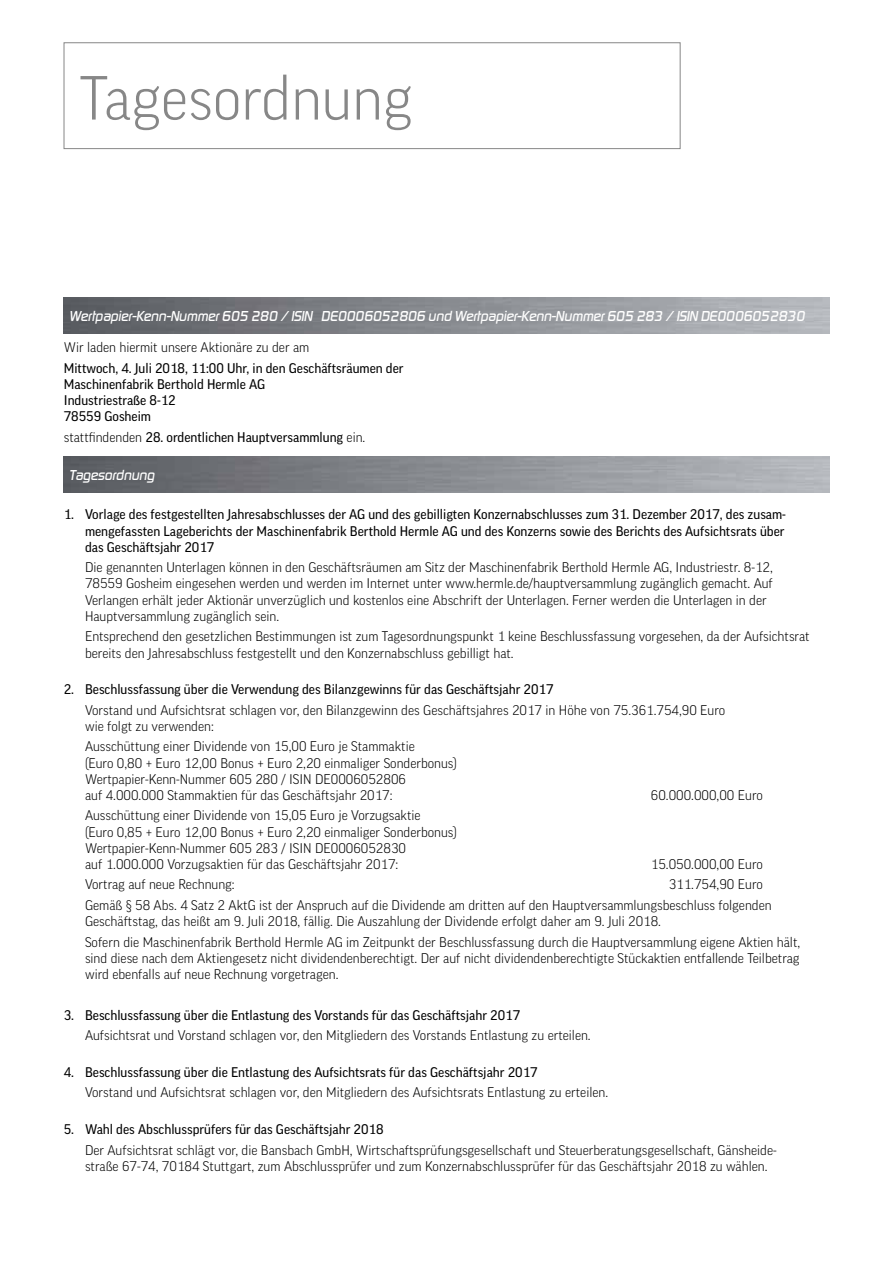
<style>
.page{position:relative;width:893px;height:1263px;background:#fff}
.page>*{position:absolute;margin:0;border:0;box-sizing:border-box;transform-origin:0 0}
.t1{font:300 60px "Good Pro";color:#878787}
.t2{font:italic 500 15px "Digital Sans EFCE";color:#fff}
.t3{font:300 13.5px/16.2px "Good Pro";color:#000}
.t4{font:13.5px/16.2px "Good Pro";color:#000}
.s1{font-weight:300}
</style>
<div class="page">
<div style="left:64px;top:43px;width:616px;height:106px;border:1px solid #878787"></div>
<img style="left:64px;top:298px;width:765px;height:35px">
<img style="left:64px;top:457px;width:765px;height:35px">
<h1 class="t1" style="left:79px;top:64px;width:334px">Tagesordnung</h1>
<p class="t2" style="left:70px;top:307px;width:737px">Wertpapier-Kenn-Nummer 605 280 / ISIN DE0006052806 und Wertpapier-Kenn-Nummer 605 283 / ISIN DE0006052830</p>
<p class="t3" style="left:64px;top:339px;width:247px">Wir laden hiermit unsere Aktionäre zu der am</p>
<p class="t4" style="left:64px;top:360px;width:341px">Mittwoch, 4. Juli 2018, 11:00 Uhr, in den Geschäftsräumen der Maschinenfabrik Berthold Hermle AG<br>Industriestraße 8-12<br>78559 Gosheim</p>
<p class="t4" style="left:64px;top:429px;width:303px"><span class="s1">stattfindenden</span> 28. ordentlichen Hauptversammlung <span class="s1">ein.</span></p>
<p class="t2" style="left:70px;top:466px;width:87px">Tagesordnung</p>
<p class="t4" style="left:85px;top:506px;width:702px;text-align:justify;text-indent:-21px">1. Vorlage des festgestellten Jahresabschlusses der AG und des gebilligten Konzernabschlusses zum 31. Dezember 2017, des zusam&shy;mengefassten Lageberichts der Maschinenfabrik Berthold Hermle AG und des Konzerns sowie des Berichts des Aufsichtsrats über das Geschäftsjahr 2017</p>
<p class="t3" style="left:85px;top:559px;width:689px">Die genannten Unterlagen können in den Geschäftsräumen am Sitz der Maschinenfabrik Berthold Hermle AG, Industriestr. 8-12, 78559 Gosheim eingesehen werden und werden im Internet unter www.hermle.de/hauptversammlung zugänglich gemacht. Auf Verlangen erhält jeder Aktionär unverzüglich und kostenlos eine Abschrift der Unterlagen. Ferner werden die Unterlagen in der Hauptversammlung zugänglich sein.</p>
<p class="t3" style="left:85px;top:628px;width:726px">Entsprechend den gesetzlichen Bestimmungen ist zum Tagesordnungspunkt 1 keine Beschlussfassung vorgesehen, da der Aufsichtsrat bereits den Jahresabschluss festgestellt und den Konzernabschluss gebilligt hat.</p>
<p class="t4" style="left:64px;top:681px;width:491px">2. Beschlussfassung über die Verwendung des Bilanzgewinns für das Geschäftsjahr 2017</p>
<p class="t3" style="left:85px;top:702px;width:642px">Vorstand und Aufsichtsrat schlagen vor, den Bilanzgewinn des Geschäftsjahres 2017 in Höhe von 75.361.754,90 Euro wie folgt zu verwenden:</p>
<p class="t3" style="left:85px;top:738px;width:373px">Ausschüttung einer Dividende von 15,00 Euro je Stammaktie<br>(Euro 0,80 + Euro 12,00 Bonus + Euro 2,20 einmaliger Sonderbonus)<br>Wertpapier-Kenn-Nummer 605 280 / ISIN DE0006052806<br>auf 4.000.000 Stammaktien für das Geschäftsjahr 2017:</p>
<p class="t3" style="left:651px;top:787px;width:113px">60.000.000,00 Euro</p>
<p class="t3" style="left:85px;top:807px;width:373px">Ausschüttung einer Dividende von 15,05 Euro je Vorzugsaktie<br>(Euro 0,85 + Euro 12,00 Bonus + Euro 2,20 einmaliger Sonderbonus)<br>Wertpapier-Kenn-Nummer 605 283 / ISIN DE0006052830<br>auf 1.000.000 Vorzugsaktien für das Geschäftsjahr 2017:</p>
<p class="t3" style="left:651px;top:856px;width:113px">15.050.000,00 Euro</p>
<p class="t3" style="left:85px;top:876px;width:151px">Vortrag auf neue Rechnung:</p>
<p class="t3" style="left:85px;top:874px;width:688px;line-height:20.4px;text-indent:584px">311.754,90 Euro<br>Gemäß § 58 Abs. 4 Satz 2 AktG ist der Anspruch auf die Dividende am dritten auf den Hauptversammlungsbeschluss folgenden</p>
<p class="t3" style="left:85px;top:911px;width:717px;line-height:20.4px">Geschäftstag, das heißt am 9. Juli 2018, fällig. Die Auszahlung der Dividende erfolgt daher am 9. Juli 2018.<br>Sofern die Maschinenfabrik Berthold Hermle AG im Zeitpunkt der Beschlussfassung durch die Hauptversammlung eigene Aktien hält,</p>
<p class="t3" style="left:85px;top:950px;width:716px">sind diese nach dem Aktiengesetz nicht dividendenberechtigt. Der auf nicht dividendenberechtigte Stückaktien entfallende Teilbetrag wird ebenfalls auf neue Rechnung vorgetragen.</p>
<p class="t4" style="left:64px;top:1007px;width:458px">3. Beschlussfassung über die Entlastung des Vorstands für das Geschäftsjahr 2017</p>
<p class="t3" style="left:85px;top:1027px;width:507px">Aufsichtsrat und Vorstand schlagen vor, den Mitgliedern des Vorstands Entlastung zu erteilen.</p>
<p class="t4" style="left:64px;top:1064px;width:475px">4. Beschlussfassung über die Entlastung des Aufsichtsrats für das Geschäftsjahr 2017</p>
<p class="t3" style="left:85px;top:1084px;width:525px">Vorstand und Aufsichtsrat schlagen vor, den Mitgliedern des Aufsichtsrats Entlastung zu erteilen.</p>
<p class="t4" style="left:64px;top:1121px;width:321px">5. Wahl des Abschlussprüfers für das Geschäftsjahr 2018</p>
<p class="t3" style="left:85px;top:1141px;width:693px">Der Aufsichtsrat schlägt vor, die Bansbach GmbH, Wirtschaftsprüfungsgesellschaft und Steuerberatungsgesellschaft, Gänsheide&shy;straße 67-74, 70184 Stuttgart, zum Abschlussprüfer und zum Konzernabschlussprüfer für das Geschäftsjahr 2018 zu wählen.</p>
</div>
